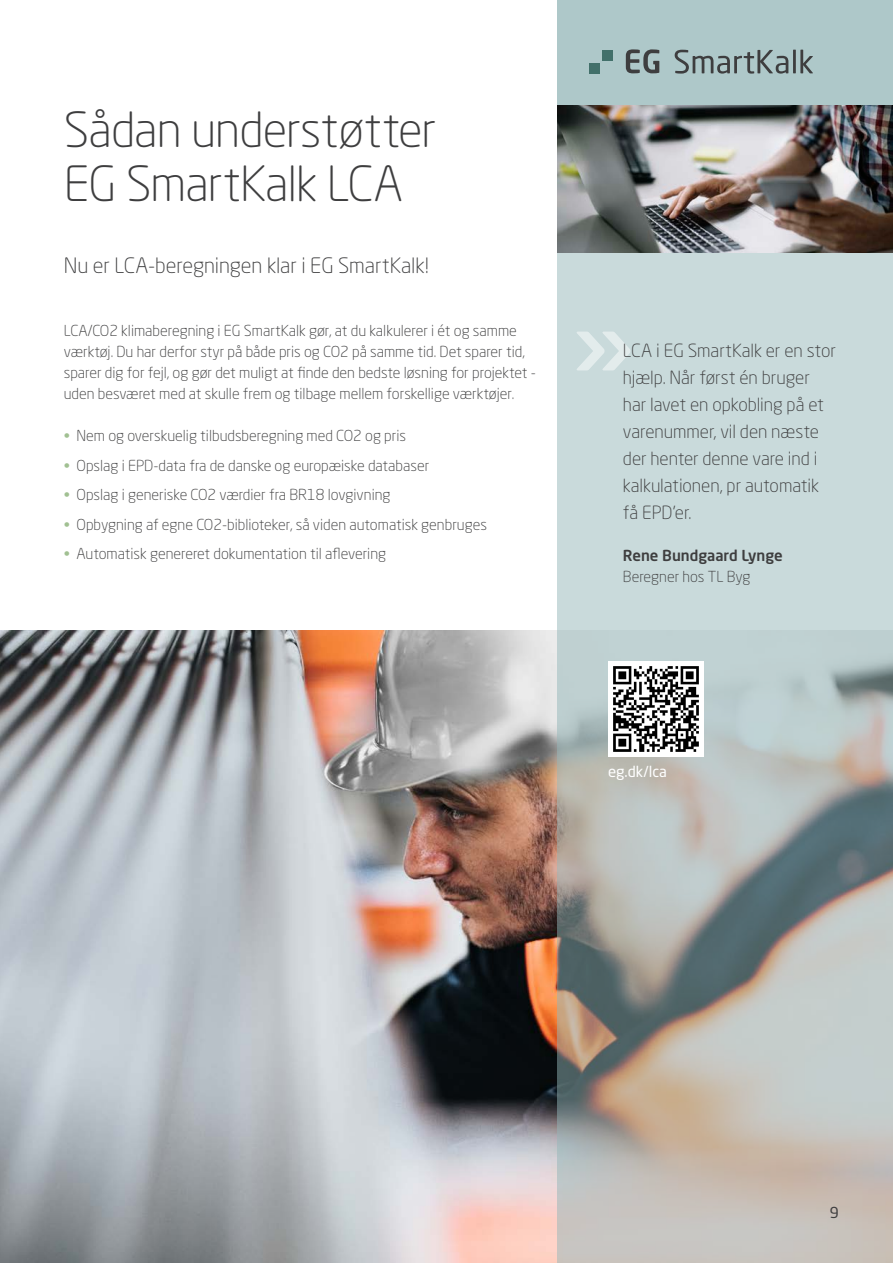
<style>
.page{position:relative;width:893px;height:1263px;background:#fff}
.page>*{position:absolute;margin:0;border:0;box-sizing:border-box;transform-origin:0 0}
.t1{font:500 90px "Neo Sans Std";color:#fff}
.Overskrift_1{font:300 48px/54px "Neo Sans Std";letter-spacing:-.02em;color:#3e3e3f}
.Manchet{font:300 21px "Neo Sans Std";letter-spacing:-.005em;color:#3e3e3f}
.t2{font:300 18px/27px "Neo Sans Std";letter-spacing:-.005em;color:#3e3e3f}
.Brødtekst{font:300 15px/21px "Neo Sans Std";color:#3e3e3f}
.Quotee{font:500 15px "Neo Sans Std";color:#3e3e3f}
.Quotee-2{font:300 15px "Neo Sans Std";color:#3e3e3f}
.Brødtekst-2{font:15px "Neo Sans Std";color:#fff}
.t3{font:15px "Neo Sans Std";color:#3e3e3f}
.s1{color:#a1c092}
</style>
<div class="page">
<img style="left:0;top:630px;width:557px;height:633px">
<svg style="left:557px;top:252px;width:336px;height:1011px;background:#b9c1be"></svg>
<div style="left:557px;top:0;width:336px;height:105px;background:#aec8c9"></div>
<img style="left:557px;top:105px;width:336px;height:147px">
<img style="left:608px;top:661px;width:95px;height:95px">
<div style="left:589px;top:63px;width:10px;height:10px;background:#42706a"></div>
<div style="left:602px;top:50px;width:11px;height:10px;background:#42706a"></div>
<svg style="left:626px;top:49px;width:33px;height:24px"></svg>
<svg style="left:675px;top:50px;width:113px;height:24px"></svg>
<hr style="left:793px;top:50px;width:3px;height:23px;background:#3e3e3f">
<svg style="left:800px;top:50px;width:13px;height:23px"></svg>
<p class="Overskrift_1" style="left:64px;top:102px;width:374px">Sådan understøtter<br>EG SmartKalk LCA</p>
<p class="Manchet" style="left:64px;top:253px;width:367px">Nu er LCA-beregningen klar i EG SmartKalk!</p>
<p class="Brødtekst" style="left:64px;top:320px;width:474px">LCA/CO2 klimaberegning i EG SmartKalk gør, at du kalkulerer i ét og samme værktøj. Du har derfor styr på både pris og CO2 på samme tid. Det sparer tid, sparer dig for fejl, og gør det muligt at finde den bedste løsning for projektet - uden besværet med at skulle frem og tilbage mellem forskellige værktøjer.</p>
<p class="Brødtekst" style="left:64px;top:425px;width:344px"><span class="s1">•</span> Nem og overskuelig tilbudsberegning med CO2 og pris</p>
<p class="Brødtekst" style="left:64px;top:454px;width:367px"><span class="s1">•</span> Opslag i EPD-data fra de danske og europæiske databaser</p>
<p class="Brødtekst" style="left:64px;top:484px;width:328px"><span class="s1">•</span> Opslag i generiske CO2 værdier fra BR18 lovgivning</p>
<p class="Brødtekst" style="left:64px;top:513px;width:425px"><span class="s1">•</span> Opbygning af egne CO2-biblioteker, så viden automatisk genbruges</p>
<p class="Brødtekst" style="left:64px;top:543px;width:324px"><span class="s1">•</span> Automatisk genereret dokumentation til aflevering</p>
<h1 class="t1" style="left:572px;top:286px;width:64px">»</h1>
<p class="t2" style="left:623px;top:337px;width:214px">LCA i EG SmartKalk er en stor hjælp. Når først én bruger har lavet en opkobling på et varenummer, vil den næste der henter denne vare ind i kalkulationen, pr automatik få EPD’er.</p>
<p class="Quotee" style="left:623px;top:546px;width:161px">Rene Bundgaard Lynge</p>
<p class="Quotee-2" style="left:623px;top:568px;width:129px">Beregner hos TL Byg</p>
<p class="Brødtekst-2" style="left:608px;top:762px;width:60px">eg.dk/lca</p>
<p class="t3" style="left:830px;top:1203px;width:11px">9</p>
</div>
